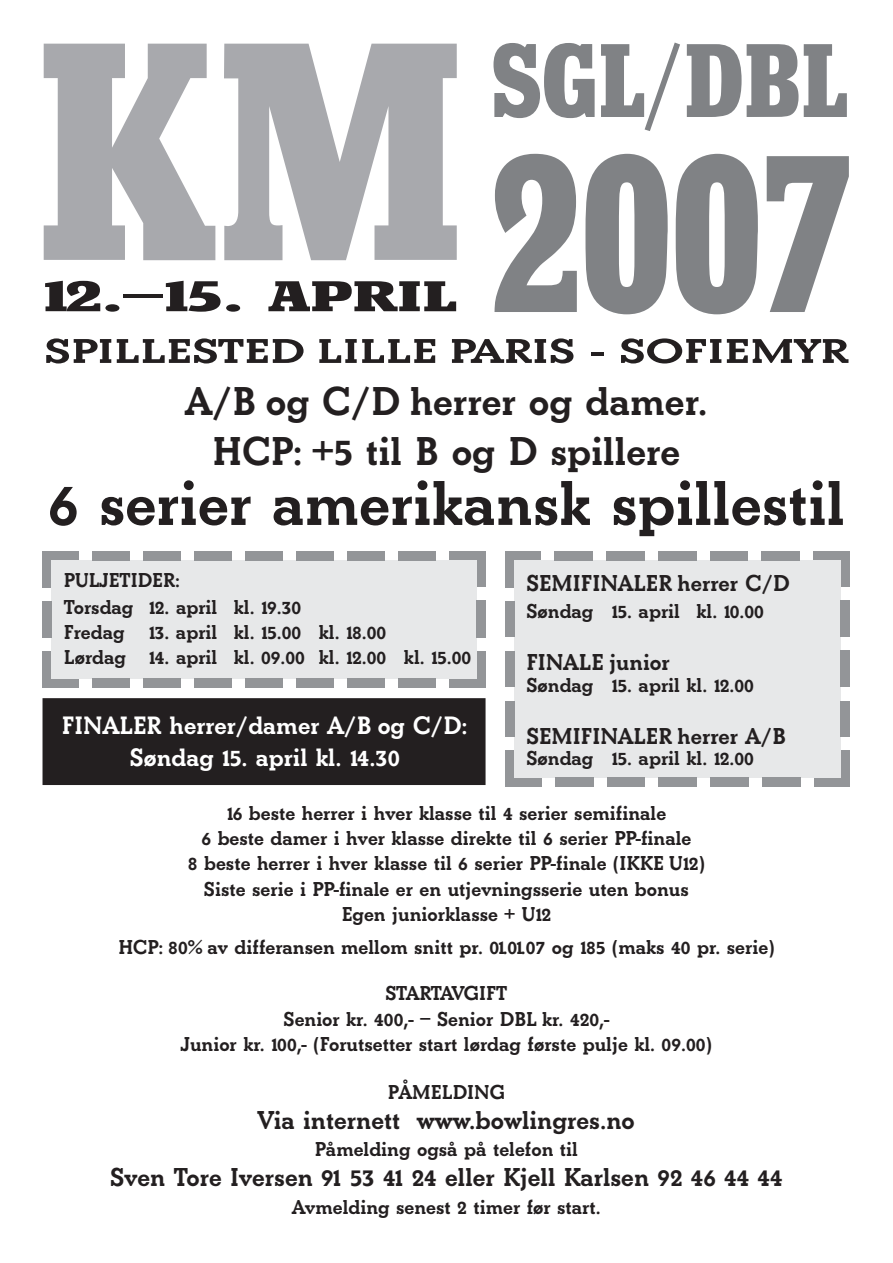
<style>
.page{position:relative;width:893px;height:1263px;background:#fff}
.page>*{position:absolute;margin:0;border:0;box-sizing:border-box;transform-origin:0 0}
.t1{font:325.2px "C Beton";color:#a8a9ad}
.t2{font:234px "C Beton";color:#808285;scale:.85 1}
.t3{font:109.5px "C Beton";color:#808285}
.t4{font:66px "B Beton";color:#231f20}
.t5{font:45px "C Beton";color:#231f20;scale:1.8 1}
.t6{font:42px/50.4px "B Beton";color:#231f20;text-align:center}
.t7{font:35.85px "B Beton";color:#231f20;scale:1.4 1}
.t8{font:27px "B Beton";color:#231f20}
.t9{font:26.25px/31.5px "B Beton";color:#fff;text-align:center}
.t10{font:24px "B Beton";color:#231f20}
.t11{font:21px/25.2px "B Beton";color:#231f20;text-align:center}
</style>
<div class="page">
<div style="left:52px;top:560px;width:425px;height:118px;background:#e7e8e9"></div>
<img style="left:43px;top:551px;width:36px;height:36px">
<img style="left:476px;top:601px;width:9px;height:37px">
<img style="left:79px;top:678px;width:357px;height:9px">
<img style="left:43px;top:638px;width:36px;height:49px">
<div style="left:47px;top:703px;width:434px;height:77px;background:#231f20"></div>
<div style="left:43px;top:698px;width:443px;height:87px;border:9px solid #231f20"></div>
<div style="left:514px;top:560px;width:327px;height:217px;background:#e7e8e9"></div>
<img style="left:541px;top:777px;width:259px;height:9px">
<h1 class="t1" style="left:35px;top:36px;width:431px">KM</h1>
<h3 class="t5" style="left:43px;top:280px;width:232px">12.–15. APRIL</h3>
<h3 class="t3" style="left:491px;top:42px;width:358px">SGL/DBL</h3>
<h2 class="t2" style="left:491px;top:151px;width:426px">2007</h2>
<h3 class="t7" style="left:44px;top:338px;width:576px">SPILLESTED LILLE PARIS - SOFIEMYR</h3>
<h3 class="t6" style="left:186px;top:379px;width:523px">A/B og C/D herrer og damer.<br>HCP: +5 til B og D spillere</h3>
<h3 class="t4" style="left:48px;top:479px;width:798px">6 serier amerikansk spillestil</h3>
<p class="t11" style="left:64px;top:569px;width:409px;line-height:25.7px;text-align:left">PULJETIDER:<br>Torsdag 12. april kl. 19.30<br>Fredag 13. april kl. 15.00 kl. 18.00<br>Lørdag 14. april kl. 09.00 kl. 12.00 kl. 15.00</p>
<p class="t10" style="left:526px;top:575px;width:265px">SEMIFINALER herrer C/D</p>
<p class="t11" style="left:526px;top:600px;width:239px">Søndag 15. april kl. 10.00</p>
<p class="t10" style="left:526px;top:653px;width:145px">FINALE junior</p>
<p class="t11" style="left:526px;top:674px;width:229px">Søndag 15. april kl. 12.00</p>
<p class="t10" style="left:526px;top:727px;width:261px">SEMIFINALER herrer A/B</p>
<p class="t11" style="left:526px;top:747px;width:229px">Søndag 15. april kl. 12.00</p>
<p class="t11" style="left:188px;top:802px;width:518px">16 beste herrer i hver klasse til 4 serier semifinale<br>6 beste damer i hver klasse direkte til 6 serier PP-finale<br>8 beste herrer i hver klasse til 6 serier PP-finale (IKKE U12)<br>Siste serie i PP-finale er en utjevningsserie uten bonus Egen juniorklasse + U12</p>
<p class="t11" style="left:118px;top:936px;width:658px">HCP: 80% av differansen mellom snitt pr. 01.01.07 og 185 (maks 40 pr. serie)</p>
<p class="t11" style="left:181px;top:982px;width:532px">STARTAVGIFT<br>Senior kr. 400,- – Senior DBL kr. 420,-<br>Junior kr. 100,- (Forutsetter start lørdag første pulje kl. 09.00)</p>
<p class="t11" style="left:388px;top:1081px;width:119px">PÅMELDING</p>
<p class="t8" style="left:258px;top:1110px;width:378px">Via internett www.bowlingres.no</p>
<p class="t11" style="left:315px;top:1138px;width:265px">Påmelding også på telefon til</p>
<p class="t8" style="left:110px;top:1167px;width:674px">Sven Tore Iversen 91 53 41 24 eller Kjell Karlsen 92 46 44 44</p>
<p class="t11" style="left:292px;top:1196px;width:310px">Avmelding senest 2 timer før start.</p>
<p class="t9" style="left:62px;top:712px;width:407px">FINALER herrer/damer A/B og C/D:<br>Søndag 15. april kl. 14.30</p>
</div>
